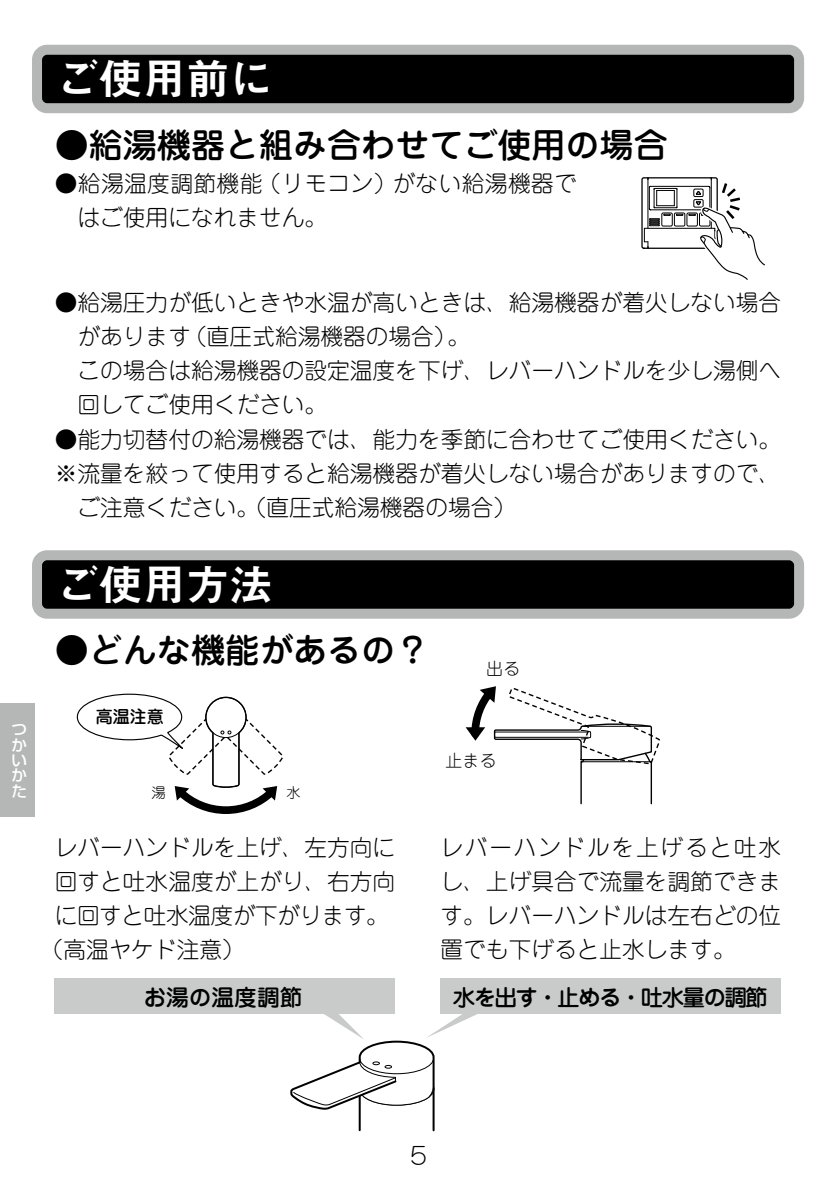
<style>
.page{position:relative;width:840px;height:1191px;background:#fff}
.page>*{position:absolute;margin:0;border:0;box-sizing:border-box;transform-origin:0 0}
.t1{font:43.4px "Midashi Go Pr 6 N MB31";color:#fff}
.t2{font:500 34px "Jun 34 Pro";color:#000}
.t3{font:300 22.6px/34px "Jun 101 Pro";color:#000;text-align:justify}
.t4{font:300 22.6px/34px "Jun 101 Pro";letter-spacing:.02em;color:#000}
.t5{font:300 22.6px "Jun 101 Pro";letter-spacing:-.02em;color:#000}
.t6{font:500 22.6px "Jun 34 Pro";letter-spacing:-.08em;color:#000}
.t7{font:500 22.6px "Jun 34 Pro";color:#000}
.t8{font:22.6px "Junlgt Num";color:#000}
.t9{font:300 17px "Jun 101 Pro";color:#000}
.t10{font:500 17px "Jun 34 Pro";color:#000}
.t11{font:500 15.6px/15.4px "Shin Go Pr 6 N";color:#fff;text-align:justify}
.t12{font:300 14.2px "Jun 101 Pro";color:#000}
</style>
<div class="page">
<div style="left:37px;top:50px;width:761px;height:58px;background:#000;border-radius:10px"></div>
<div style="left:32px;top:45px;width:771px;height:68px;border:10px solid #b5b6b6;border-radius:10px"></div>
<div style="left:37px;top:555px;width:761px;height:58px;background:#000;border-radius:10px"></div>
<div style="left:32px;top:550px;width:771px;height:68px;border:10px solid #b5b6b6;border-radius:10px"></div>
<div style="left:55px;top:978px;width:340px;height:35px;background:#c9caca"></div>
<div style="left:440px;top:978px;width:340px;height:35px;background:#c9caca"></div>
<svg style="left:465px;top:686px;width:195px;height:119px"></svg>
<svg style="left:289px;top:1013px;width:208px;height:119px"></svg>
<svg style="left:76px;top:693px;width:207px;height:121px"></svg>
<div style="left:641px;top:177px;width:76px;height:72px;border:1px solid #000;border-radius:2px"></div>
<svg style="left:643px;top:178px;width:122px;height:102px"></svg>
<div style="left:0;top:703px;width:34px;height:113px;background:#b5b6b6"></div>
<p class="t11" style="left:11px;top:720px;width:16px">つかいかた</p>
<h1 class="t1" style="left:56px;top:44px;width:219px">ご使用前に</h1>
<h2 class="t2" style="left:55px;top:118px;width:614px">●給湯機器と組み合わせてご使用の場合</h2>
<p class="t4" style="left:77px;top:164px;width:500px;text-indent:-23px">●給湯温度調節機能（リモコン）がない給湯機器ではご使用になれません。</p>
<p class="t3" style="left:55px;top:283px;width:727px">●給湯圧力が低いときや水温が高いときは、給湯機器が着火しない場合</p>
<p class="t3" style="left:77px;top:317px;width:394px">があります（直圧式給湯機器の場合）。</p>
<p class="t3" style="left:55px;top:351px;width:727px">　この場合は給湯機器の設定温度を下げ、レバーハンドルを少し湯側へ</p>
<p class="t3" style="left:77px;top:385px;width:251px">回してご使用ください。</p>
<p class="t3" style="left:55px;top:419px;width:727px">●能力切替付の給湯機器では、能力を季節に合わせてご使用ください。</p>
<p class="t3" style="left:55px;top:453px;width:727px">※流量を絞って使用すると給湯機器が着火しない場合がありますので、</p>
<p class="t3" style="left:77px;top:487px;width:440px">ご注意ください。（直圧式給湯機器の場合）</p>
<h1 class="t1" style="left:56px;top:550px;width:219px">ご使用方法</h1>
<h2 class="t2" style="left:55px;top:623px;width:376px">●どんな機能があるの？</h2>
<p class="t10" style="left:96px;top:703px;width:70px">高温注意</p>
<p class="t12" style="left:151px;top:781px;width:16px">湯</p>
<p class="t12" style="left:286px;top:781px;width:16px">水</p>
<p class="t3" style="left:55px;top:827px;width:342px">レバーハンドルを上げ、左方向に</p>
<p class="t3" style="left:55px;top:861px;width:342px">回すと吐水温度が上がり、右方向</p>
<p class="t5" style="left:55px;top:897px;width:335px">に回すと吐水温度が下がります。</p>
<p class="t3" style="left:41px;top:929px;width:206px">（高温ヤケド注意）</p>
<p class="t9" style="left:486px;top:655px;width:36px">出る</p>
<p class="t9" style="left:445px;top:747px;width:53px">止まる</p>
<p class="t3" style="left:440px;top:827px;width:342px">レバーハンドルを上げると吐水し、上げ具合で流量を調節できます。レバーハンドルは左右どの位置でも下げると止水します。</p>
<p class="t7" style="left:143px;top:979px;width:160px">お湯の温度調節</p>
<p class="t6" style="left:452px;top:979px;width:316px">水を出す・止める・吐水量の調節</p>
<p class="t8" style="left:410px;top:1139px;width:19px">∞</p>
</div>
